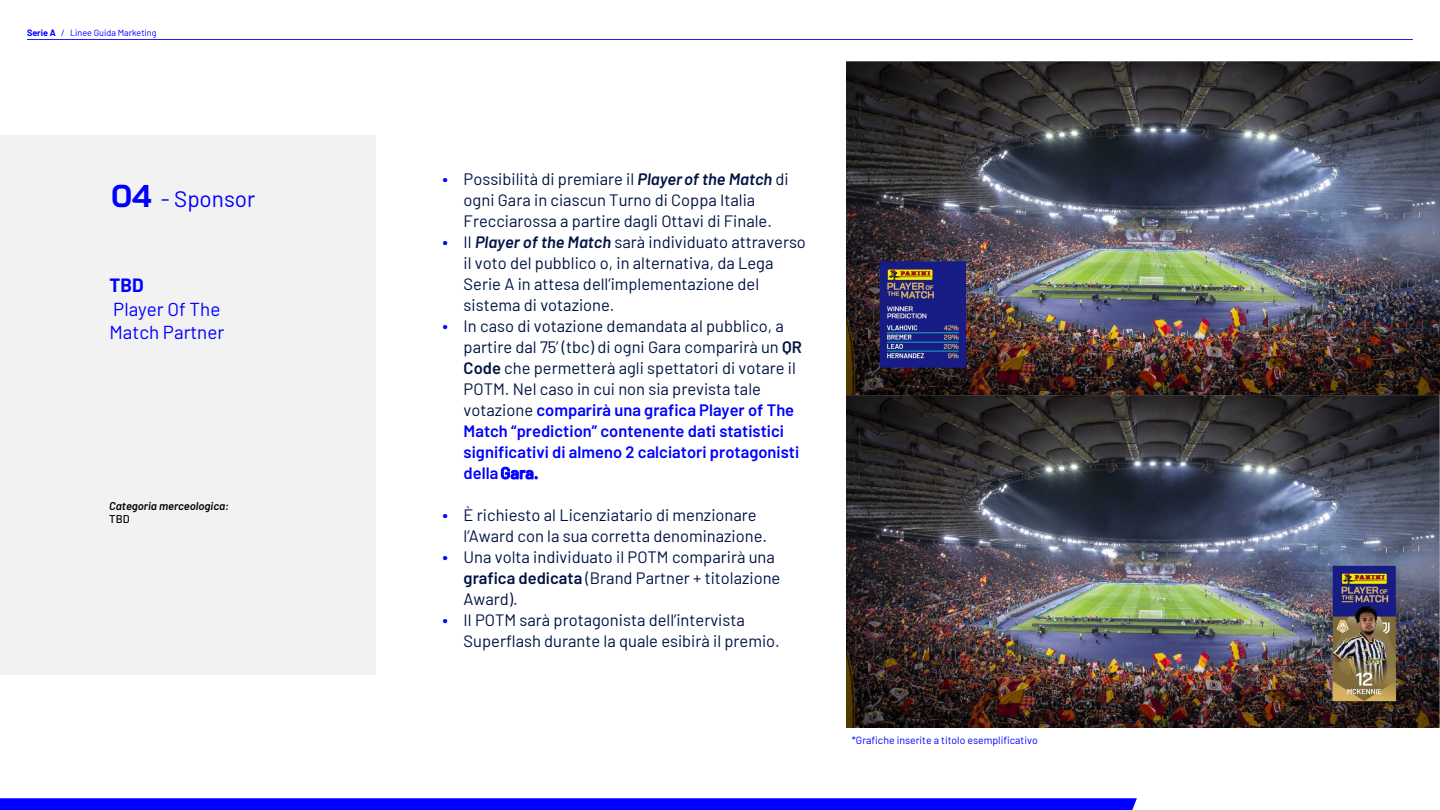
<style>
.page{position:relative;width:1440px;height:810px;background:#fff}
.page>*{position:absolute;margin:0;border:0;box-sizing:border-box;transform-origin:0 0}
.t1{font:22.5px "Barlow";color:#00f}
.t2{font:18.75px/23.2px "Barlow";color:#00f}
.t3{font:700 18.75px "Barlow";color:#00f}
.t4{font:16.5px/21px "Barlow";color:#001343}
.t5{font:italic 600 11.25px "Barlow";color:#000}
.t6{font:500 11.25px "Barlow";color:#000}
.t7{font:10.5px "Barlow";color:#00f}
.t8{font:9px "Barlow";color:#00f}
.s1{font-weight:700}
.s2{font-family:"Bai Jamjuree";font-weight:700;font-size:31.5px}
.s3{font-size:18px;color:#00f}
.s4{font-weight:600;font-style:italic}
.s5{font-weight:600}
.s6{font-weight:600;color:#00f}
</style>
<div class="page">
<img style="left:847px;top:61px;width:592px;height:666px">
<div style="left:0;top:135px;width:375px;height:540px;background:#f2f2f2"></div>
<svg style="left:0;top:798px;width:1137px;height:12px;background:#0505ff"></svg>
<hr style="left:27px;top:39px;width:1386px;height:1px;background:#00f">
<p class="t8" style="left:27px;top:26px;width:131px"><span class="s1">Serie A</span> / Linee Guida Marketing</p>
<h1 class="t1" style="left:111px;top:183px;width:146px"><span class="s2">04</span> - Sponsor</h1>
<p class="t3" style="left:110px;top:272px;width:36px">TBD</p>
<p class="t2" style="left:110px;top:296px;width:116px">Player Of The<br>Match Partner</p>
<p class="t5" style="left:109px;top:497px;width:121px">Categoria merceologica:</p>
<p class="t6" style="left:109px;top:511px;width:22px">TBD</p>
<p class="t4" style="left:464px;top:167px;width:327px;text-indent:-21px"><span class="s3">•</span> Possibilità di premiare il <span class="s4">Player of the Match</span> di ogni Gara in ciascun Turno di Coppa Italia<br>Frecciarossa a partire dagli Ottavi di Finale.</p>
<p class="t4" style="left:464px;top:230px;width:344px;text-indent:-21px"><span class="s3">•</span> Il <span class="s4">Player of the Match</span> sarà individuato attraverso il voto del pubblico o, in alternativa, da Lega Serie A in attesa dell’implementazione del sistema di votazione.</p>
<p class="t4" style="left:464px;top:314px;width:340px;text-indent:-21px"><span class="s3">•</span> In caso di votazione demandata al pubblico, a partire dal 75’ (tbc) di ogni Gara comparirà un <span class="s5">QR Code</span> che permetterà agli spettatori di votare il POTM. Nel caso in cui non sia prevista tale votazione <span class="s6">comparirà una grafica Player of The Match “prediction” contenente dati statistici significativi di almeno 2 calciatori protagonisti della Gara.</span></p>
<p class="t4" style="left:464px;top:503px;width:305px;text-indent:-21px"><span class="s3">•</span> È richiesto al Licenziatario di menzionare l’Award con la sua corretta denominazione.</p>
<p class="t4" style="left:464px;top:545px;width:318px;text-indent:-21px"><span class="s3">•</span> Una volta individuato il POTM comparirà una <span class="s5">grafica dedicata</span> (Brand Partner + titolazione<br>Award).</p>
<p class="t4" style="left:464px;top:608px;width:318px;text-indent:-21px"><span class="s3">•</span> Il POTM sarà protagonista dell’intervista<br>Superflash durante la quale esibirà il premio.</p>
<p class="t7" style="left:852px;top:733px;width:188px">*Grafiche inserite a titolo esemplificativo</p>
</div>
